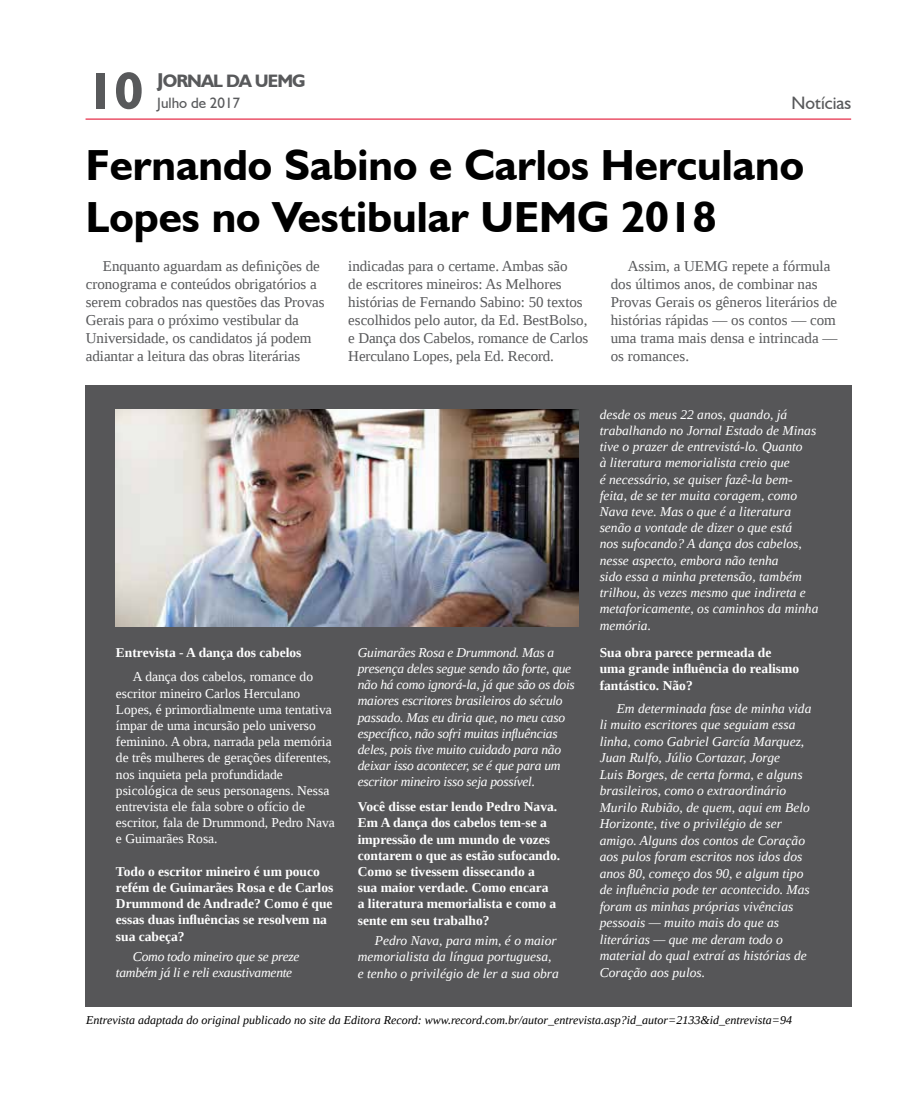
<style>
.page{position:relative;width:915px;height:1106px;background:#fff}
.page>*{position:absolute;margin:0;border:0;box-sizing:border-box;transform-origin:0 0}
.t1{font:700 52.5px "Humanist 521 BT";color:#58595b}
.t2{font:700 43.5px/52.2px "Humanist 521 BT";color:#000}
.t3{font:700 18px "Humanist 521 BT";letter-spacing:-.05em;color:#58595b}
.t4{font:18px "Humanist 521 BT";color:#58595b}
.t5{font:15px/18px "Liberation Serif";letter-spacing:-.005em;color:#58595b}
.t6{font:15px "Humanist 521 BT";color:#58595b}
.t7{font:italic 13.5px/16.5px "Liberation Serif";color:#fff}
.t8{font:700 13.5px/16.2px "Liberation Serif";color:#fff}
.t9{font:italic 13.5px/16.2px "Liberation Serif";letter-spacing:-.02em;color:#fff}
.t10{font:13.5px/16.2px "Liberation Serif";color:#fff}
.t11{font:italic 12px "Liberation Serif";color:#000}
.s1{font-size:19.95px}
</style>
<div class="page">
<hr style="left:85px;top:118px;width:765px;height:2px;background:#e31837">
<div style="left:85px;top:385px;width:766px;height:621px;background:#565658"></div>
<img style="left:116px;top:409px;width:462px;height:217px">
<h1 class="t1" style="left:86px;top:58px;width:59px">10</h1>
<h3 class="t3" style="left:157px;top:69px;width:150px"><span class="s1">J</span>ORNAL DA UEMG</h3>
<p class="t6" style="left:157px;top:94px;width:84px">Julho de 2017</p>
<h2 class="t2" style="left:86px;top:138px;width:719px">Fernando Sabino e Carlos Herculano<br>Lopes no Vestibular UEMG 2018</h2>
<p class="t5" style="left:86px;top:257px;width:240px;text-indent:17px">Enquanto aguardam as definições de cronograma e conteúdos obrigatórios a serem cobrados nas questões das Provas Gerais para o próximo vestibular da Universidade, os candidatos já podem adiantar a leitura das obras literárias</p>
<p class="t5" style="left:348px;top:257px;width:241px">indicadas para o certame. Ambas são<br>de escritores mineiros: As Melhores histórias de Fernando Sabino: 50 textos escolhidos pelo autor, da Ed. BestBolso, e Dança dos Cabelos, romance de Carlos Herculano Lopes, pela Ed. Record.</p>
<p class="t5" style="left:610px;top:257px;width:228px;text-indent:17px">Assim, a UEMG repete a fórmula dos últimos anos, de combinar nas<br>Provas Gerais os gêneros literários de histórias rápidas — os contos — com uma trama mais densa e intrincada — os romances.</p>
<h3 class="t4" style="left:791px;top:91px;width:61px">Notícias</h3>
<p class="t7" style="left:599px;top:406px;width:220px">desde os meus 22 anos, quando, já trabalhando no Jornal Estado de Minas tive o prazer de entrevistá-lo. Quanto<br>à literatura memorialista creio que<br>é necessário, se quiser fazê-la bem&shy;feita, de se ter muita coragem, como Nava teve. Mas o que é a literatura senão a vontade de dizer o que está<br>nos sufocando? A dança dos cabelos, nesse aspecto, embora não tenha<br>sido essa a minha pretensão, também trilhou, às vezes mesmo que indireta e metaforicamente, os caminhos da minha memória.</p>
<p class="t8" style="left:599px;top:643px;width:201px">Sua obra parece permeada de uma grande influência do realismo fantástico. Não?</p>
<p class="t7" style="left:599px;top:699px;width:213px;text-indent:17px">Em determinada fase de minha vida li muito escritores que seguiam essa linha, como Gabriel García Marquez, Juan Rulfo, Júlio Cortazar, Jorge<br>Luis Borges, de certa forma, e alguns brasileiros, como o extraordinário Murilo Rubião, de quem, aqui em Belo Horizonte, tive o privilégio de ser amigo. Alguns dos contos de Coração aos pulos foram escritos nos idos dos anos 80, começo dos 90, e algum tipo de influência pode ter acontecido. Mas foram as minhas próprias vivências pessoais — muito mais do que as literárias — que me deram todo o material do qual extraí as histórias de Coração aos pulos.</p>
<p class="t11" style="left:86px;top:1012px;width:707px">Entrevista adaptada do original publicado no site da Editora Record: www.record.com.br/autor_entrevista.asp?id_autor=2133&amp;id_entrevista=94</p>
<p class="t8" style="left:116px;top:643px;width:187px">Entrevista - A dança dos cabelos</p>
<p class="t10" style="left:116px;top:668px;width:220px;text-indent:17px">A dança dos cabelos, romance do escritor mineiro Carlos Herculano Lopes, é primordialmente uma tentativa ímpar de uma incursão pelo universo feminino. A obra, narrada pela memória de três mulheres de gerações diferentes, nos inquieta pela profundidade psicológica de seus personagens. Nessa entrevista ele fala sobre o ofício de escritor, fala de Drummond, Pedro Nava e Guimarães Rosa.</p>
<p class="t8" style="left:116px;top:862px;width:219px">Todo o escritor mineiro é um pouco refém de Guimarães Rosa e de Carlos<br>Drummond de Andrade? Como é que essas duas influências se resolvem na sua cabeça?</p>
<p class="t9" style="left:116px;top:948px;width:185px;text-indent:17px">Como todo mineiro que se preze também já li e reli exaustivamente</p>
<p class="t9" style="left:358px;top:644px;width:218px">Guimarães Rosa e Drummond. Mas a presença deles segue sendo tão forte, que não há como ignorá-la, já que são os dois maiores escritores brasileiros do século passado. Mas eu diria que, no meu caso específico, não sofri muitas influências deles, pois tive muito cuidado para não deixar isso acontecer, se é que para um escritor mineiro isso seja possível.</p>
<p class="t8" style="left:358px;top:798px;width:204px">Você disse estar lendo Pedro Nava.<br>Em A dança dos cabelos tem-se a impressão de um mundo de vozes contarem o que as estão sufocando.<br>Como se tivessem dissecando a<br>sua maior verdade. Como encara<br>a literatura memorialista e como a sente em seu trabalho?</p>
<p class="t7" style="left:358px;top:932px;width:202px;text-indent:17px">Pedro Nava, para mim, é o maior memorialista da língua portuguesa, e tenho o privilégio de ler a sua obra</p>
</div>
